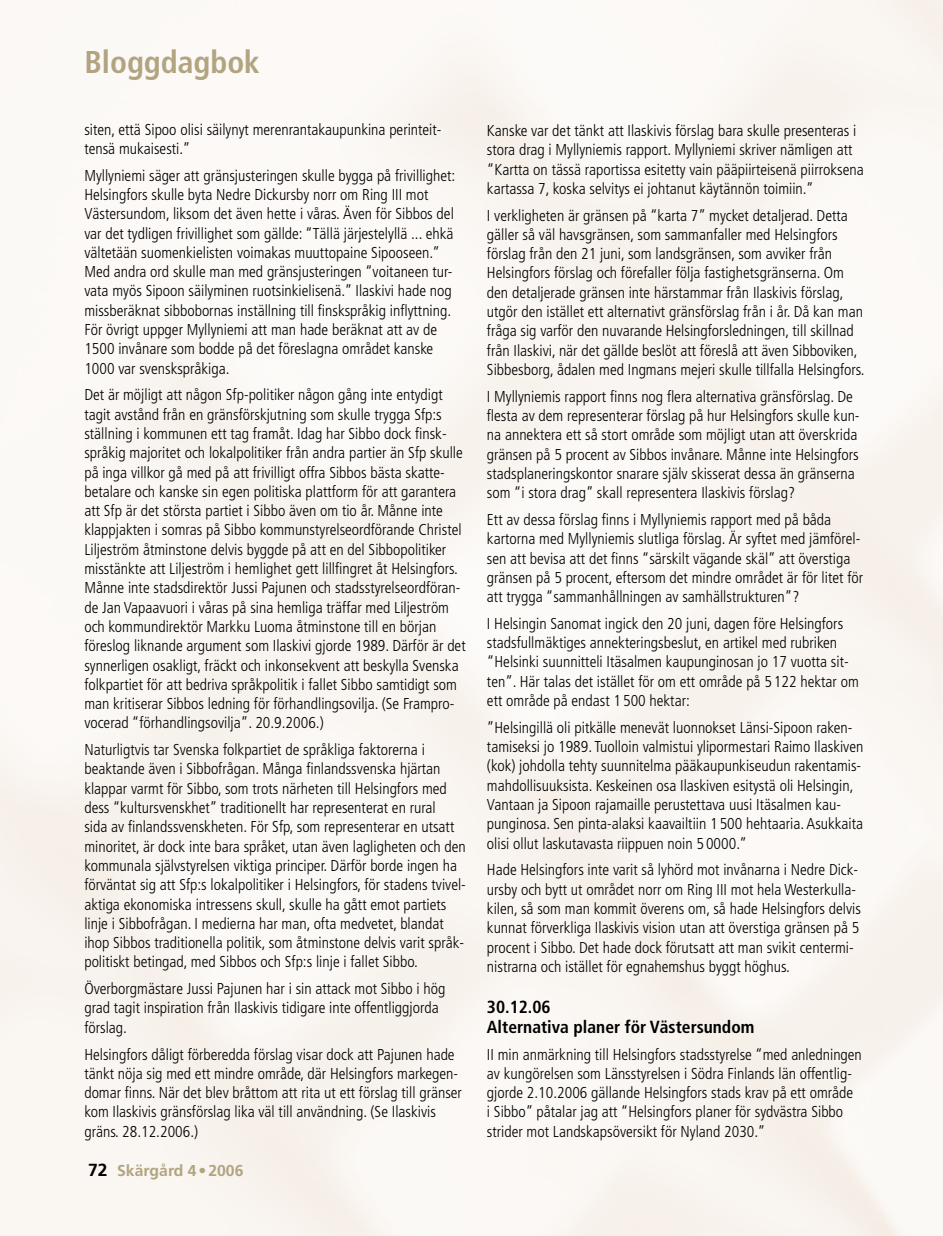
<style>
.page{position:relative;width:943px;height:1236px;background:#fff}
.page>*{position:absolute;margin:0;border:0;box-sizing:border-box;transform-origin:0 0}
.t1{font:700 condensed 31.5px "Frutiger";color:#b2a480}
.t2{font:700 condensed 17.5px/19.2px "Frutiger";color:#000}
.t3{font:300 condensed 15.75px/19.2px "Frutiger";color:#000}
.t4{font:700 15.75px "Frutiger";color:#b2a480}
.s1{font-size:17.5px;color:#000}
</style>
<div class="page">
<h1 class="t1" style="left:84px;top:44px;width:177px">Bloggdagbok</h1>
<p class="t3" style="left:84px;top:120px;width:359px">siten, että Sipoo olisi säilynyt merenrantakaupunkina perinteit&shy;tensä mukaisesti.”</p>
<p class="t3" style="left:84px;top:166px;width:372px">Myllyniemi säger att gränsjusteringen skulle bygga på frivillighet:<br>Helsingfors skulle byta Nedre Dickursby norr om Ring III mot Västersundom, liksom det även hette i våras. Även för Sibbos del var det tydligen frivillighet som gällde: “Tällä järjestelyllä ... ehkä vältetään suomenkielisten voimakas muuttopaine Sipooseen.” Med andra ord skulle man med gränsjusteringen “voitaneen tur&shy;vata myös Sipoon säilyminen ruotsinkielisenä.” Ilaskivi hade nog missberäknat sibbobornas inställning till finskspråkig inflyttning.<br>För övrigt uppger Myllyniemi att man hade beräknat att av de 1500 invånare som bodde på det föreslagna området kanske 1000 var svenskspråkiga.</p>
<p class="t3" style="left:84px;top:385px;width:383px">Det är möjligt att någon Sfp-politiker någon gång inte entydigt tagit avstånd från en gränsförskjutning som skulle trygga Sfp:s ställning i kommunen ett tag framåt. Idag har Sibbo dock finsk&shy;språkig majoritet och lokalpolitiker från andra partier än Sfp skulle på inga villkor gå med på att frivilligt offra Sibbos bästa skatte&shy;betalare och kanske sin egen politiska plattform för att garantera att Sfp är det största partiet i Sibbo även om tio år. Månne inte klappjakten i somras på Sibbo kommunstyrelseordförande Christel Liljeström åtminstone delvis byggde på att en del Sibbopolitiker misstänkte att Liljeström i hemlighet gett lillfingret åt Helsingfors.<br>Månne inte stadsdirektör Jussi Pajunen och stadsstyrelseordföran&shy;de Jan Vapaavuori i våras på sina hemliga träffar med Liljeström och kommundirektör Markku Luoma åtminstone till en början föreslog liknande argument som Ilaskivi gjorde 1989. Därför är det synnerligen osakligt, fräckt och inkonsekvent att beskylla Svenska folkpartiet för att bedriva språkpolitik i fallet Sibbo samtidigt som man kritiserar Sibbos ledning för förhandlingsovilja. (Se Frampro&shy;vocerad “förhandlingsovilja”. 20.9.2006.)</p>
<p class="t3" style="left:84px;top:740px;width:383px">Naturligtvis tar Svenska folkpartiet de språkliga faktorerna i beaktande även i Sibbofrågan. Många finlandssvenska hjärtan klappar varmt för Sibbo, som trots närheten till Helsingfors med dess “kultursvenskhet” traditionellt har representerat en rural<br>sida av finlandssvenskheten. För Sfp, som representerar en utsatt minoritet, är dock inte bara språket, utan även lagligheten och den kommunala självstyrelsen viktiga principer. Därför borde ingen ha förväntat sig att Sfp:s lokalpolitiker i Helsingfors, för stadens tvivel&shy;aktiga ekonomiska intressens skull, skulle ha gått emot partiets linje i Sibbofrågan. I medierna har man, ofta medvetet, blandat ihop Sibbos traditionella politik, som åtminstone delvis varit språk&shy;politiskt betingad, med Sibbos och Sfp:s linje i fallet Sibbo.</p>
<p class="t3" style="left:84px;top:979px;width:362px">Överborgmästare Jussi Pajunen har i sin attack mot Sibbo i hög grad tagit inspiration från Ilaskivis tidigare inte offentliggjorda förslag.</p>
<p class="t3" style="left:84px;top:1044px;width:379px">Helsingfors dåligt förberedda förslag visar dock att Pajunen hade tänkt nöja sig med ett mindre område, där Helsingfors markegen&shy;domar finns. När det blev bråttom att rita ut ett förslag till gränser kom Ilaskivis gränsförslag lika väl till användning. (Se Ilaskivis gräns. 28.12.2006.)</p>
<p class="t4" style="left:88px;top:1161px;width:157px"><span class="s1">72</span> Skärgård 4 • 2006</p>
<p class="t3" style="left:487px;top:121px;width:378px">Kanske var det tänkt att Ilaskivis förslag bara skulle presenteras i stora drag i Myllyniemis rapport. Myllyniemi skriver nämligen att “Kartta on tässä raportissa esitetty vain pääpiirteisenä piirroksena kartassa 7, koska selvitys ei johtanut käytännön toimiin.”</p>
<p class="t3" style="left:487px;top:206px;width:379px">I verkligheten är gränsen på “karta 7” mycket detaljerad. Detta gäller så väl havsgränsen, som sammanfaller med Helsingfors förslag från den 21 juni, som landsgränsen, som avviker från Helsingfors förslag och förefaller följa fastighetsgränserna. Om den detaljerade gränsen inte härstammar från Ilaskivis förslag, utgör den istället ett alternativt gränsförslag från i år. Då kan man fråga sig varför den nuvarande Helsingforsledningen, till skillnad från Ilaskivi, när det gällde beslöt att föreslå att även Sibboviken, Sibbesborg, ådalen med Ingmans mejeri skulle tillfalla Helsingfors.</p>
<p class="t3" style="left:487px;top:387px;width:374px">I Myllyniemis rapport finns nog flera alternativa gränsförslag. De flesta av dem representerar förslag på hur Helsingfors skulle kun&shy;na annektera ett så stort område som möjligt utan att överskrida gränsen på 5 procent av Sibbos invånare. Månne inte Helsingfors stadsplaneringskontor snarare själv skisserat dessa än gränserna som “i stora drag” skall representera Ilaskivis förslag?</p>
<p class="t3" style="left:487px;top:510px;width:377px">Ett av dessa förslag finns i Myllyniemis rapport med på båda kartorna med Myllyniemis slutliga förslag. Är syftet med jämförel&shy;sen att bevisa att det finns “särskilt vägande skäl” att överstiga gränsen på 5 procent, eftersom det mindre området är för litet för att trygga “sammanhållningen av samhällstrukturen”?</p>
<p class="t3" style="left:487px;top:614px;width:373px">I Helsingin Sanomat ingick den 20 juni, dagen före Helsingfors stadsfullmäktiges annekteringsbeslut, en artikel med rubriken “Helsinki suunnitteli Itäsalmen kaupunginosan jo 17 vuotta sit&shy;ten”. Här talas det istället för om ett område på 5 122 hektar om ett område på endast 1 500 hektar:</p>
<p class="t3" style="left:487px;top:717px;width:378px">”Helsingillä oli pitkälle menevät luonnokset Länsi-Sipoon raken&shy;tamiseksi jo 1989. Tuolloin valmistui ylipormestari Raimo Ilaskiven (kok) johdolla tehty suunnitelma pääkaupunkiseudun rakentamis&shy;mahdollisuuksista. Keskeinen osa Ilaskiven esitystä oli Helsingin, Vantaan ja Sipoon rajamaille perustettava uusi Itäsalmen kau&shy;punginosa. Sen pinta-alaksi kaavailtiin 1 500 hehtaaria. Asukkaita olisi ollut laskutavasta riippuen noin 5 0000.”</p>
<p class="t3" style="left:487px;top:860px;width:375px">Hade Helsingfors inte varit så lyhörd mot invånarna i Nedre Dick&shy;ursby och bytt ut området norr om Ring III mot hela Westerkulla&shy;kilen, så som man kommit överens om, så hade Helsingfors delvis kunnat förverkliga Ilaskivis vision utan att överstiga gränsen på 5 procent i Sibbo. Det hade dock förutsatt att man svikit centermi&shy;nistrarna och istället för egnahemshus byggt höghus.</p>
<p class="t2" style="left:487px;top:997px;width:269px">30.12.06<br>Alternativa planer för Västersundom</p>
<p class="t3" style="left:487px;top:1044px;width:376px">II min anmärkning till Helsingfors stadsstyrelse “med anledningen av kungörelsen som Länsstyrelsen i Södra Finlands län offentlig&shy;gjorde 2.10.2006 gällande Helsingfors stads krav på ett område<br>i Sibbo” påtalar jag att “Helsingfors planer för sydvästra Sibbo strider mot Landskapsöversikt för Nyland 2030.”</p>
</div>
